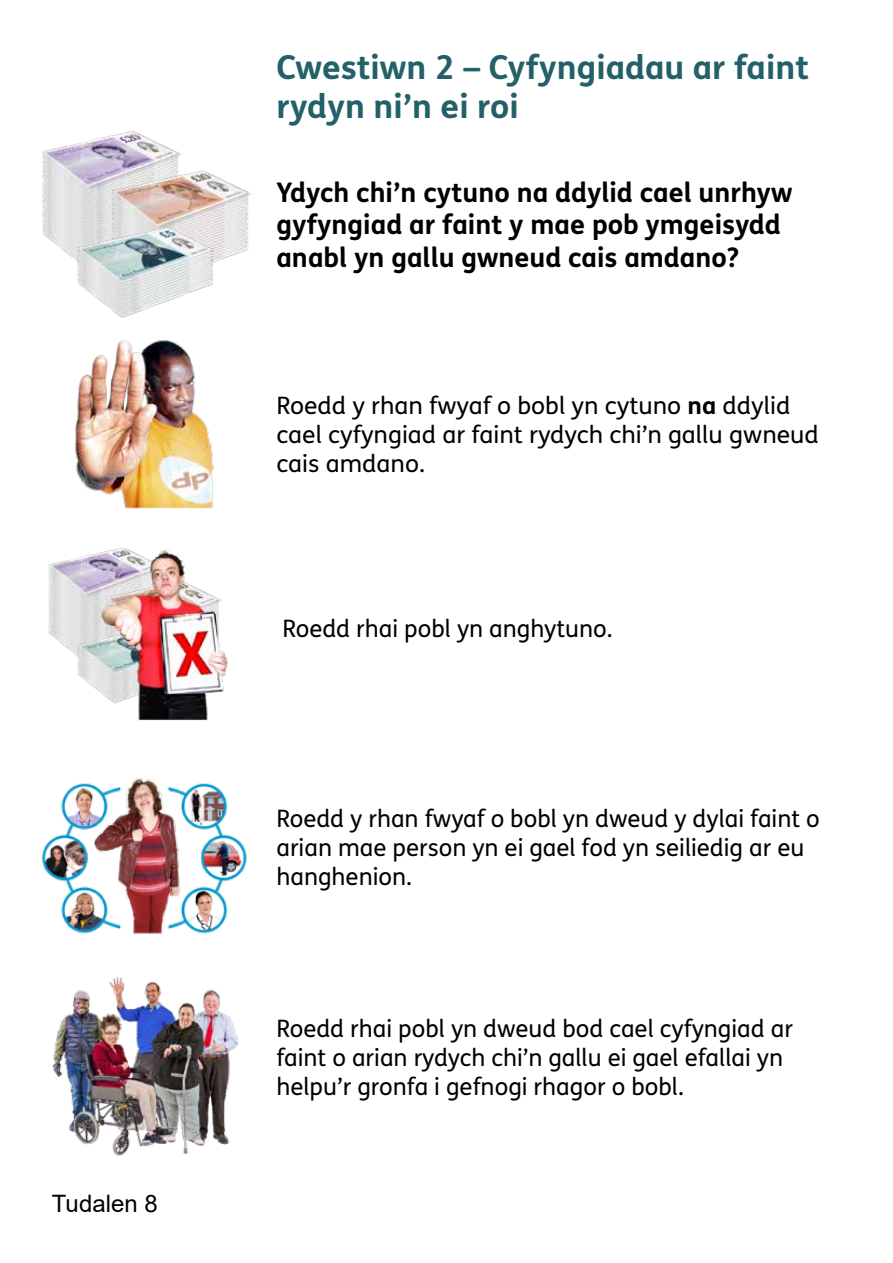
<style>
.page{position:relative;width:893px;height:1263px;background:#fff}
.page>*{position:absolute;margin:0;border:0;box-sizing:border-box;transform-origin:0 0}
.t1{font:700 33px/39.6px "FS Me Pro";color:#236067}
.t2{font:700 27px/32.4px "FS Me Pro";color:#000}
.t3{font:24px/28.8px "FS Me Pro";color:#000}
.t4{font:24px "Arial";color:#000}
.s1{font-weight:700}
</style>
<div class="page">
<img style="left:75px;top:340px;width:139px;height:169px">
<img style="left:42px;top:778px;width:205px;height:156px">
<img style="left:52px;top:976px;width:186px;height:180px">
<img style="left:42px;top:131px;width:118px;height:128px">
<img style="left:109px;top:144px;width:142px;height:117px">
<img style="left:74px;top:178px;width:143px;height:140px">
<img style="left:48px;top:559px;width:29px;height:95px">
<img style="left:74px;top:586px;width:3px;height:70px">
<img style="left:77px;top:547px;width:151px;height:173px">
<p class="t4" style="left:52px;top:1187px;width:107px">Tudalen 8</p>
<p class="t1" style="left:276px;top:46px;width:534px">Cwestiwn 2 – Cyfyngiadau ar faint rydyn ni’n ei roi</p>
<p class="t2" style="left:276px;top:175px;width:518px">Ydych chi’n cytuno na ddylid cael unrhyw gyfyngiad ar faint y mae pob ymgeisydd anabl yn gallu gwneud cais amdano?</p>
<p class="t3" style="left:276px;top:391px;width:544px">Roedd y rhan fwyaf o bobl yn cytuno <span class="s1">na</span> ddylid cael cyfyngiad ar faint rydych chi’n gallu gwneud cais amdano.</p>
<p class="t3" style="left:282px;top:614px;width:332px">Roedd rhai pobl yn anghytuno.</p>
<p class="t3" style="left:276px;top:804px;width:545px">Roedd y rhan fwyaf o bobl yn dweud y dylai faint o arian mae person yn ei gael fod yn seiliedig ar eu hanghenion.</p>
<p class="t3" style="left:276px;top:1014px;width:518px">Roedd rhai pobl yn dweud bod cael cyfyngiad ar faint o arian rydych chi’n gallu ei gael efallai yn helpu’r gronfa i gefnogi rhagor o bobl.</p>
</div>
